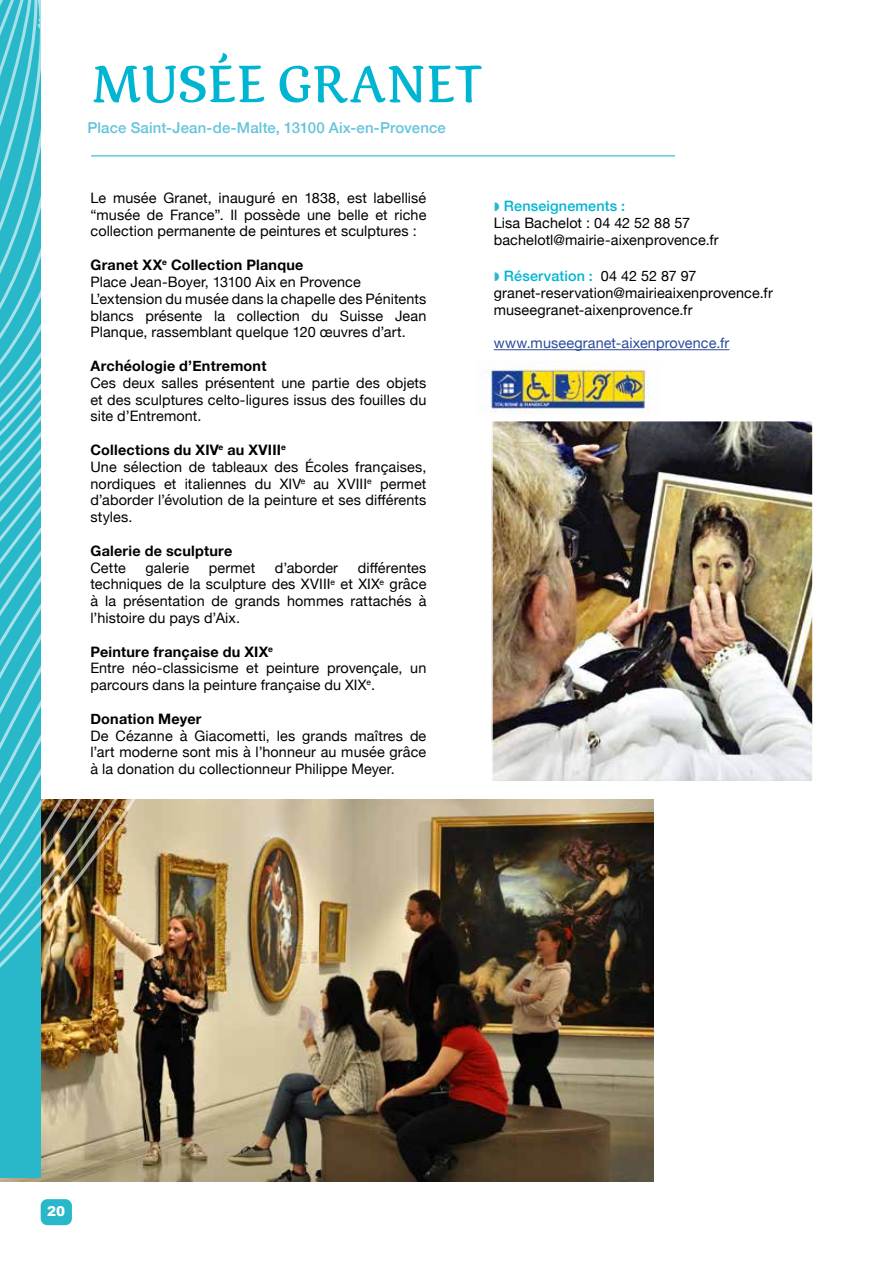
<style>
.page{position:relative;width:893px;height:1263px;background:#fff}
.page>*{position:absolute;margin:0;border:0;box-sizing:border-box;transform-origin:0 0}
.t1{font:52.5px "Rumba Small";letter-spacing:-.005em;color:#00b5d2}
.t2{font:500 15px "Helvetica Neue";letter-spacing:.01em;color:#64c4dc}
.t3{font:14.4px/16.8px "Helvetica Neue";letter-spacing:.01em;color:#000}
.t4{font:700 14.4px "Helvetica Neue";letter-spacing:.015em;color:#000}
.t5{font:14.4px "Helvetica Neue";letter-spacing:.01em;color:#2a4b9b}
.t6{font:500 14.4px "Helvetica Neue";letter-spacing:.01em;color:#00b5d2}
.t7{font:900 13.5px "Arial";color:#fff}
.s1{font-weight:700}
.s2{font-weight:500;color:#00b5d2}
</style>
<div class="page">
<div style="left:41px;top:1199px;width:31px;height:26px;background:#29b7ca;border-radius:7px"></div>
<img style="left:291px;top:799px;width:363px;height:382px">
<img style="left:0;top:50px;width:291px;height:1132px">
<hr style="left:494px;top:349px;width:235px;height:1px;background:#2a4b9b">
<hr style="left:91px;top:156px;width:584px;height:1px;background:#00b5d2">
<img style="left:494px;top:423px;width:317px;height:357px">
<div style="left:491px;top:420px;width:323px;height:365px;border:2px solid #fff"></div>
<img style="left:485px;top:362px;width:164px;height:52px">
<h1 class="t1" style="left:90px;top:48px;width:394px">MUSÉE GRANET</h1>
<p class="t2" style="left:88px;top:116px;width:360px">Place Saint-Jean-de-Malte, 13100 Aix-en-Provence</p>
<p class="t3" style="left:90px;top:190px;width:337px;text-align:justify">Le musée Granet, inauguré en 1838, est labellisé “musée de France”. Il possède une belle et riche collection permanente de peintures et sculptures :</p>
<p class="t3" style="left:90px;top:257px;width:337px"><span class="s1">Granet XX</span><sup>e</sup> <span class="s1">Collection Planque<br></span>Place Jean-Boyer, 13100 Aix en Provence L’extension du musée dans la chapelle des Pénitents blancs présente la collection du Suisse Jean Planque, rassemblant quelque 120 œuvres d’art.</p>
<p class="t4" style="left:90px;top:354px;width:177px">Archéologie d’Entremont</p>
<p class="t3" style="left:90px;top:375px;width:337px;text-align:justify">Ces deux salles présentent une partie des objets et des sculptures celto-ligures issus des fouilles du site d’Entremont.</p>
<p class="t3" style="left:90px;top:442px;width:337px"><span class="s1">Collections du XIV</span><sup>e</sup> <span class="s1">au XVIII</span><sup>e<br></sup>Une sélection de tableaux des Écoles françaises, nordiques et italiennes du XIV<sup>e</sup> au XVIII<sup>e</sup> permet d’aborder l’évolution de la peinture et ses différents styles.</p>
<p class="t4" style="left:90px;top:539px;width:143px">Galerie de sculpture</p>
<p class="t3" style="left:90px;top:560px;width:37px">Cette</p>
<p class="t3" style="left:146px;top:560px;width:45px">galerie</p>
<p class="t3" style="left:209px;top:560px;width:48px">permet</p>
<p class="t3" style="left:275px;top:560px;width:65px">d’aborder</p>
<p class="t3" style="left:90px;top:560px;width:337px;text-align:justify;text-indent:267px">différentes techniques de la sculpture des XVIII<sup>e</sup> et XIX<sup>e</sup> grâce à la présentation de grands hommes rattachés à l’histoire du pays d’Aix.</p>
<p class="t3" style="left:90px;top:644px;width:337px"><span class="s1">Peinture française du XIX</span><sup>e<br></sup>Entre néo-classicisme et peinture provençale, un parcours dans la peinture française du XIX<sup>e</sup>.</p>
<p class="t4" style="left:90px;top:707px;width:113px">Donation Meyer</p>
<p class="t3" style="left:90px;top:728px;width:337px;text-align:justify">De Cézanne à Giacometti, les grands maîtres de l’art moderne sont mis à l’honneur au musée grâce à la donation du collectionneur Philippe Meyer.</p>
<p class="t6" style="left:504px;top:194px;width:123px">Renseignements :</p>
<p class="t3" style="left:494px;top:215px;width:226px">Lisa Bachelot : 04 42 52 88 57 bachelotl@mairie-aixenprovence.fr</p>
<p class="t3" style="left:494px;top:268px;width:281px;text-indent:10px"><span class="s2">Réservation :</span> 04 42 52 87 97 granet-reservation@mairieaixenprovence.fr museegranet-aixenprovence.fr</p>
<p class="t5" style="left:494px;top:333px;width:237px">www.museegranet-aixenprovence.fr</p>
<p class="t7" style="left:47px;top:1201px;width:20px">20</p>
</div>
